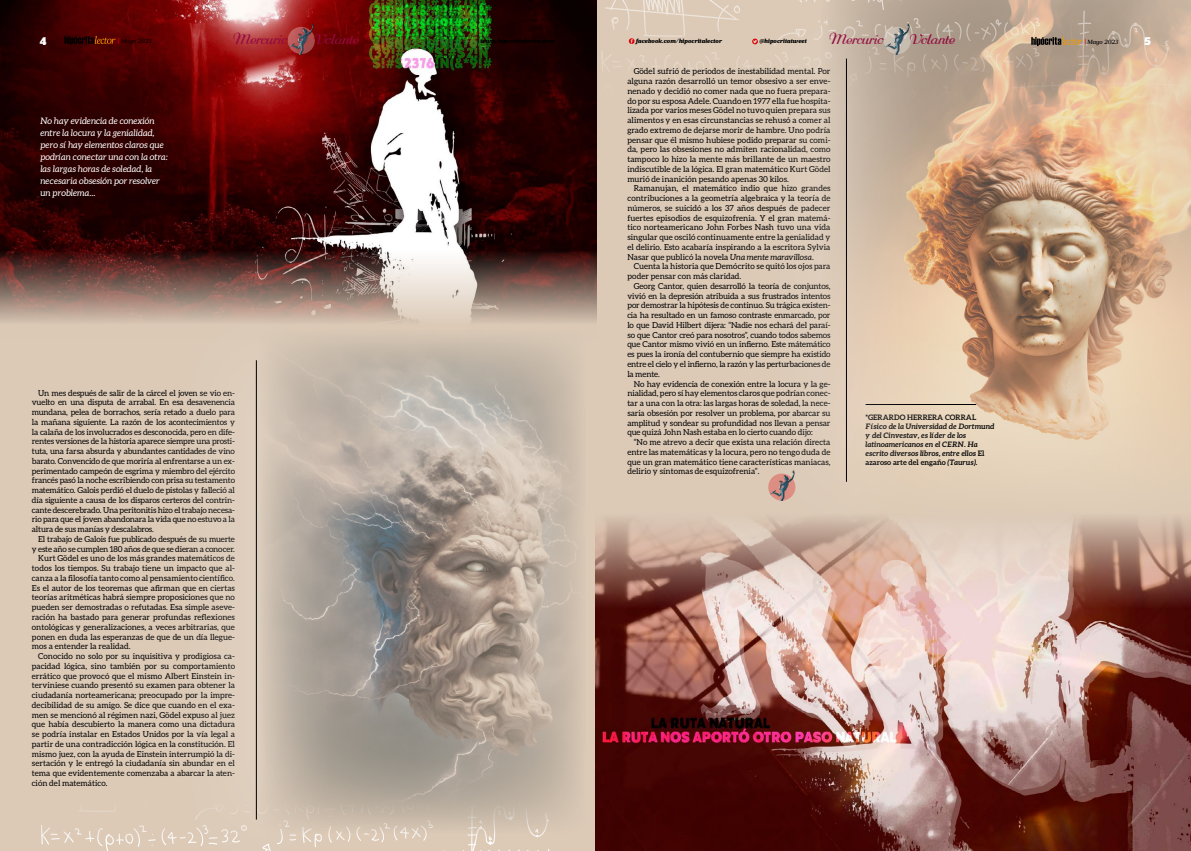
<style>
.page{position:relative;width:1191px;height:851px;background:#fff}
.page>*{position:absolute;margin:0;border:0;box-sizing:border-box;transform-origin:0 0}
.t1{font:15.23px "Rundkursiv";letter-spacing:-.03em;color:#930a3e}
.t2{font:9.75px "Alfa Slab One";color:#fff}
.t3{font:italic 9px/12px "Aleo";color:#fff}
.t4{font:8.25px/9.8px "Aleo";color:#000;text-align:justify}
.t5{font:8.25px "Aleo";letter-spacing:-.02em;color:#000}
.t6{font:italic 700 7.5px/9px "Aleo";color:#000}
.t7{font:700 7.5px "Aleo";color:#000}
.t8{font:italic 900 6px "Prumo Banner";color:#000}
.t9{font:italic 500 6px "Prumo Banner";color:#000}
.s1{font-weight:900;font-style:normal;color:#e0040b}
.s2{font-style:italic}
.s3{font-style:normal}
</style>
<div class="page">
<div style="left:595px;top:0;width:596px;height:850px;background:#dccab7"></div>
<div style="left:0;top:0;width:595px;height:850px;background:#dccab7"></div>
<svg style="left:41px;top:810px;width:509px;height:41px"></svg>
<img style="left:0;top:0;width:596px;height:322px">
<img style="left:622px;top:518px;width:569px;height:332px">
<img style="left:337px;top:293px;width:285px;height:557px">
<img style="left:926px;top:0;width:265px;height:523px">
<div style="left:794px;top:324px;width:253px;height:161px;background:#fff;opacity:.75"></div>
<hr style="left:865px;top:404px;width:111px;height:1px;background:#000">
<div style="left:288px;top:27px;width:27px;height:27px;background:#c16060;border-radius:50%"></div>
<img style="left:289px;top:22px;width:26px;height:32px">
<svg style="left:64px;top:36px;width:52px;height:9px"></svg>
<svg style="left:601px;top:0;width:581px;height:162px"></svg>
<div style="left:176px;top:289px;width:161px;height:561px;background:#fff;opacity:.75"></div>
<hr style="left:256px;top:360px;width:1px;height:459px;background:#000">
<div style="left:766px;top:0;width:160px;height:552px;background:#fff;opacity:.75"></div>
<hr style="left:846px;top:59px;width:1px;height:423px;background:#000">
<p class="t2" style="left:40px;top:33px;width:8px">4</p>
<p class="t9" style="left:118px;top:38px;width:35px"><span class="s1">|</span> Mayo 2023</p>
<h1 class="t1" style="left:232px;top:31px;width:56px">Mercurio</h1>
<h1 class="t1" style="left:313px;top:31px;width:46px">Volante</h1>
<p class="t8" style="left:480px;top:37px;width:75px">www.hipocritalector.com</p>
<p class="t8" style="left:636px;top:37px;width:88px">facebook.com/hipocritalector</p>
<p class="t8" style="left:759px;top:37px;width:49px">@hipocritatweet</p>
<h1 class="t1" style="left:828px;top:31px;width:56px">Mercurio</h1>
<h1 class="t1" style="left:909px;top:31px;width:46px">Volante</h1>
<p class="t9" style="left:1084px;top:39px;width:35px"><span class="s1">|</span> Mayo 2023</p>
<p class="t2" style="left:1144px;top:33px;width:8px">5</p>
<p class="t3" style="left:40px;top:115px;width:129px">No hay evidencia de conexión entre la locura y la genialidad, pero sí hay elementos claros que podrían conectar una con la otra: las largas horas de soledad, la necesaria obsesión por resolver un problema...</p>
<p class="t4" style="left:32px;top:387px;width:205px;text-indent:6px">Un mes después de salir de la cárcel el joven se vio en&shy;vuelto en una disputa de arrabal. En esa desavenencia mundana, pelea de borrachos, sería retado a duelo para la mañana siguiente. La razón de los acontecimientos y la calaña de los involucrados es desconocida, pero en dife&shy;rentes versiones de la historia aparece siempre una prosti&shy;tuta, una farsa absurda y abundantes cantidades de vino barato. Convencido de que moriría al enfrentarse a un ex&shy;perimentado campeón de esgrima y miembro del ejército francés pasó la noche escribiendo con prisa su testamento matemático. Galois perdió el duelo de pistolas y falleció al día siguiente a causa de los disparos certeros del contrin&shy;cante descerebrado. Una peritonitis hizo el trabajo necesa&shy;rio para que el joven abandonara la vida que no estuvo a la altura de sus manías y descalabros.</p>
<p class="t5" style="left:38px;top:534px;width:198px">El trabajo de Galois fue publicado después de su muerte</p>
<p class="t5" style="left:32px;top:544px;width:205px">y este año se cumplen 180 años de que se dieran a conocer.</p>
<p class="t4" style="left:38px;top:553px;width:198px">Kurt Gödel es uno de los más grandes matemáticos de</p>
<p class="t4" style="left:32px;top:563px;width:205px">todos los tiempos. Su trabajo tiene un impacto que al-</p>
<p class="t4" style="left:32px;top:573px;width:205px">canza a la filosofía tanto como al pensamiento científico.</p>
<p class="t4" style="left:32px;top:582px;width:205px">Es el autor de los teoremas que afirman que en ciertas</p>
<p class="t4" style="left:32px;top:592px;width:205px">teorías aritméticas habrá siempre proposiciones que no</p>
<p class="t4" style="left:32px;top:602px;width:205px">pueden ser demostradas o refutadas. Esa simple aseve-</p>
<p class="t4" style="left:32px;top:612px;width:205px">ración ha bastado para generar profundas reflexiones</p>
<p class="t4" style="left:32px;top:621px;width:205px">ontológicas y generalizaciones, a veces arbitrarias, que</p>
<p class="t4" style="left:32px;top:631px;width:205px">ponen en duda las esperanzas de que de un día llegue-</p>
<p class="t4" style="left:32px;top:641px;width:100px">mos a entender la realidad.</p>
<p class="t4" style="left:38px;top:651px;width:198px">Conocido no solo por su inquisitiva y prodigiosa ca-</p>
<p class="t4" style="left:32px;top:660px;width:205px">pacidad lógica, sino también por su comportamiento</p>
<p class="t4" style="left:32px;top:670px;width:205px">errático que provocó que el mismo Albert Einstein in-</p>
<p class="t4" style="left:32px;top:680px;width:205px">terviniese cuando presentó su examen para obtener la</p>
<p class="t4" style="left:32px;top:690px;width:205px">ciudadanía norteamericana; preocupado por la impre-</p>
<p class="t4" style="left:32px;top:699px;width:204px">decibilidad de su amigo. Se dice que cuando en el exa-</p>
<p class="t4" style="left:32px;top:709px;width:205px">men se mencionó al régimen nazi, Gödel expuso al juez</p>
<p class="t4" style="left:32px;top:719px;width:205px">que había descubierto la manera como una dictadura</p>
<p class="t4" style="left:32px;top:729px;width:205px">se podría instalar en Estados Unidos por la vía legal a</p>
<p class="t4" style="left:32px;top:738px;width:205px">partir de una contradicción lógica en la constitución. El</p>
<p class="t4" style="left:32px;top:748px;width:205px">mismo juez, con la ayuda de Einstein interrumpió la di-</p>
<p class="t4" style="left:32px;top:758px;width:205px">sertación y le entregó la ciudadanía sin abundar en el</p>
<p class="t4" style="left:32px;top:768px;width:205px">tema que evidentemente comenzaba a abarcar la aten-</p>
<p class="t4" style="left:32px;top:777px;width:77px">ción del matemático.</p>
<p class="t4" style="left:627px;top:66px;width:205px;text-indent:6px">Gödel sufrió de periodos de inestabilidad mental. Por alguna razón desarrolló un temor obsesivo a ser enve&shy;nenado y decidió no comer nada que no fuera prepara&shy;do por su esposa Adele. Cuando en 1977 ella fue hospita&shy;lizada por varios meses Gödel no tuvo quien prepara sus alimentos y en esas circunstancias se rehusó a comer al grado extremo de dejarse morir de hambre. Uno podría pensar que él mismo hubiese podido preparar su comi&shy;da, pero las obsesiones no admiten racionalidad, como tampoco lo hizo la mente más brillante de un maestro indiscutible de la lógica. El gran matemático Kurt Gödel murió de inanición pesando apenas 30 kilos.</p>
<p class="t4" style="left:627px;top:183px;width:205px;text-indent:6px">Ramanujan, el matemático indio que hizo grandes contribuciones a la geometría algebraica y la teoría de números, se suicidó a los 37 años después de padecer fuertes episodios de esquizofrenia. Y el gran matemá&shy;tico norteamericano John Forbes Nash tuvo una vida singular que osciló continuamente entre la genialidad y el delirio. Esto acabaría inspirando a la escritora Sylvia Nasar que publicó la novela <span class="s2">Una mente maravillosa</span>.</p>
<p class="t4" style="left:627px;top:261px;width:205px;text-indent:6px">Cuenta la historia que Demócrito se quitó los ojos para poder pensar con más claridad.</p>
<p class="t4" style="left:627px;top:281px;width:205px;text-indent:6px">Georg Cantor, quien desarrolló la teoría de conjuntos, vivió en la depresión atribuida a sus frustrados intentos por demostrar la hipótesis de continuo. Su trágica existen&shy;cia ha resultado en un famoso contraste enmarcado, por lo que David Hilbert dijera: “Nadie nos echará del paraí&shy;so que Cantor creó para nosotros”, cuando todos sabemos que Cantor mismo vivió en un infierno. Este mátemático es pues la ironía del contubernio que siempre ha existido entre el cielo y el infierno, la razón y las perturbaciones de la mente.</p>
<p class="t4" style="left:627px;top:378px;width:205px;text-indent:6px">No hay evidencia de conexión entre la locura y la ge&shy;nialidad, pero sí hay elementos claros que podrían conec&shy;tar a una con la otra: las largas horas de soledad, la nece&shy;saria obsesión por resolver un problema, por abarcar su amplitud y sondear su profundidad nos llevan a pensar que quizá John Nash estaba en lo cierto cuando dijo:</p>
<p class="t4" style="left:627px;top:437px;width:205px;text-indent:6px">“No me atrevo a decir que exista una relación directa entre las matemáticas y la locura, pero no tengo duda de que un gran matemático tiene características maniacas, delirio y síntomas de esquizofrenia”.</p>
<p class="t7" style="left:865px;top:412px;width:112px">*GERARDO HERRERA CORRAL</p>
<p class="t6" style="left:865px;top:421px;width:130px">Físico de la Universidad de Dortmund y del Cinvestav, es líder de los latinoamericanos en el CERN. Ha escrito diversos libros, entre ellos <span class="s3">El azaroso arte del engaño</span> (Taurus).</p>
</div>
